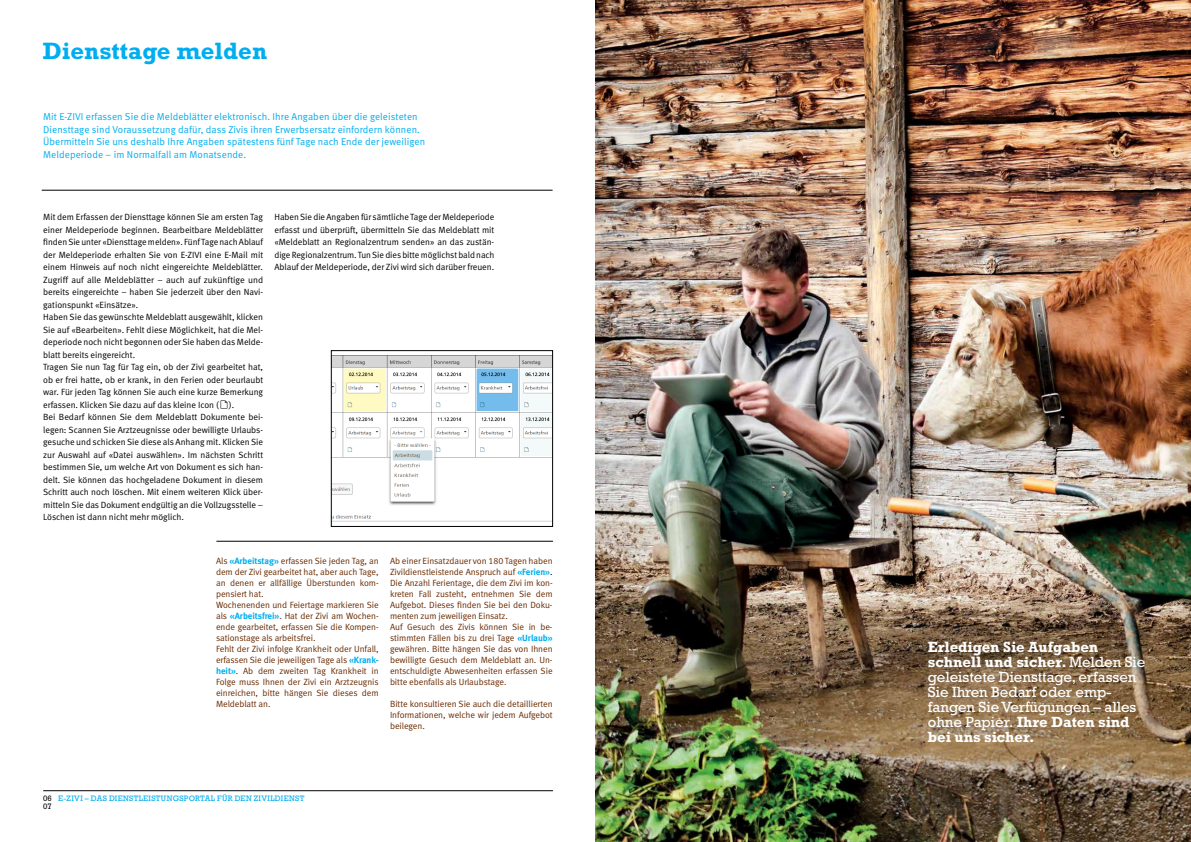
<style>
.page{position:relative;width:1191px;height:842px;background:#fff}
.page>*{position:absolute;margin:0;border:0;box-sizing:border-box;transform-origin:0 0}
.t1{font:700 24px "Rockwell Std";letter-spacing:.005em;color:#00aeef}
.t2{font:15px/15px "Rockwell Std";letter-spacing:-.005em;color:#fff}
.t3{font:10px/12.5px "Meta Normal LF";letter-spacing:.01em;color:#00aeef}
.t4{font:9px/12.5px "Meta Normal LF";color:#000}
.t5{font:9px/11px "Meta Normal LF";letter-spacing:-.005em;color:#692a00}
.t6{font:8px "Rockwell Std";letter-spacing:.04em;color:#00aeef}
.t7{font:8px/8px "Rockwell Std";color:#000}
.s1{font-family:"Meta Bold LF";color:#00aeef}
.s2{color:#000}
.s3{font-weight:700}
</style>
<div class="page">
<img style="left:595px;top:0;width:596px;height:842px">
<hr style="left:42px;top:190px;width:510px;height:1px;background:#000">
<hr style="left:43px;top:790px;width:510px;height:1px;background:#000">
<hr style="left:216px;top:541px;width:337px;height:1px;background:#000">
<img style="left:333px;top:355px;width:218px;height:167px">
<div style="left:331px;top:350px;width:222px;height:177px;border:1px solid #000"></div>
<h1 class="t1" style="left:43px;top:37px;width:226px">Diensttage melden</h1>
<p class="t3" style="left:43px;top:111px;width:383px">Mit E-ZIVI erfassen Sie die Meldeblätter elektronisch. Ihre Angaben über die geleisteten Diensttage sind Voraussetzung dafür, dass Zivis ihren Erwerbsersatz einfordern können.<br>Übermitteln Sie uns deshalb Ihre Angaben spätestens fünf Tage nach Ende der jeweiligen Meldeperiode – im Normalfall am Monatsende.</p>
<p class="t4" style="left:43px;top:211px;width:221px">Mit dem Erfassen der Diensttage können Sie am ersten Tag einer Meldeperiode beginnen. Bearbeitbare Meldeblätter finden Sie unter «Diensttage melden». Fünf Tage nach Ablauf der Meldeperiode erhalten Sie von E-ZIVI eine E-Mail mit einem Hinweis auf noch nicht eingereichte Meldeblätter.<br>Zugriff auf alle Meldeblätter – auch auf zukünftige und bereits eingereichte – haben Sie jederzeit über den Navi&shy;gationspunkt «Einsätze».<br>Haben Sie das gewünschte Meldeblatt ausgewählt, klicken Sie auf «Bearbeiten». Fehlt diese Möglichkeit, hat die Mel&shy;deperiode noch nicht begonnen oder Sie haben das Melde&shy;blatt bereits eingereicht.<br>Tragen Sie nun Tag für Tag ein, ob der Zivi gearbeitet hat, ob er frei hatte, ob er krank, in den Ferien oder beurlaubt war. Für jeden Tag können Sie auch eine kurze Bemerkung erfassen. Klicken Sie dazu auf das kleine Icon ( ).<br>Bei Bedarf können Sie dem Meldeblatt Dokumente bei&shy;legen: Scannen Sie Arztzeugnisse oder bewilligte Urlaubs&shy;gesuche und schicken Sie diese als Anhang mit. Klicken Sie zur Auswahl auf «Datei auswählen». Im nächsten Schritt bestimmen Sie, um welche Art von Dokument es sich han&shy;delt. Sie können das hochgeladene Dokument in diesem Schritt auch noch löschen. Mit einem weiteren Klick über&shy;mitteln Sie das Dokument endgültig an die Vollzugsstelle – Löschen ist dann nicht mehr möglich.</p>
<p class="t4" style="left:274px;top:211px;width:221px;text-align:justify">Haben Sie die Angaben für sämtliche Tage der Meldeperiode erfasst und überprüft, übermitteln Sie das Meldeblatt mit «Meldeblatt an Regionalzentrum senden» an das zustän&shy;dige Regionalzentrum. Tun Sie dies bitte möglichst bald nach Ablauf der Meldeperiode, der Zivi wird sich darüber freuen.</p>
<p class="t5" style="left:216px;top:555px;width:164px">Als <span class="s1">«Arbeitstag»</span> erfassen Sie jeden Tag, an dem der Zivi gearbeitet hat, aber auch Tage, an denen er allfällige Überstunden kom&shy;pensiert hat.<br>Wochenenden und Feiertage markieren Sie als <span class="s1">«Arbeitsfrei»</span>. Hat der Zivi am Wochen&shy;ende gearbeitet, erfassen Sie die Kompen&shy;sationstage als arbeitsfrei.<br>Fehlt der Zivi infolge Krankheit oder Unfall, erfassen Sie die jeweiligen Tage als <span class="s1">«Krank&shy;heit»</span>. Ab dem zweiten Tag Krankheit in Folge muss Ihnen der Zivi ein Arztzeugnis einreichen, bitte hängen Sie dieses dem Meldeblatt an.</p>
<p class="t5" style="left:390px;top:555px;width:164px">Ab einer Einsatzdauer von 180 Tagen haben Zivildienstleistende Anspruch auf <span class="s1">«Ferien»</span><span class="s2">.<br></span>Die Anzahl Ferientage, die dem Zivi im kon&shy;kreten Fall zusteht, entnehmen Sie dem Aufgebot. Dieses finden Sie bei den Doku&shy;menten zum jeweiligen Einsatz.<br>Auf Gesuch des Zivis können Sie in be&shy;stimmten Fällen bis zu drei Tage <span class="s1">«Urlaub» </span>gewähren. Bitte hängen Sie das von Ihnen bewilligte Gesuch dem Meldeblatt an. Un&shy;entschuldigte Abwesenheiten erfassen Sie bitte ebenfalls als Urlaubstage.</p>
<p class="t5" style="left:390px;top:698px;width:164px;text-align:justify">Bitte konsultieren Sie auch die detaillierten Informationen, welche wir jedem Aufgebot beilegen.</p>
<p class="t7" style="left:43px;top:794px;width:10px">06<br>07</p>
<p class="t6" style="left:58px;top:794px;width:248px">E-ZIVI – DAS DIENSTLEISTUNGSPORTAL FÜR DEN ZIVILDIENST</p>
<h2 class="t2" style="left:928px;top:639px;width:219px"><span class="s3">Erledigen Sie Aufgaben schnell und sicher.</span> Melden Sie geleistete Diensttage, erfassen<br>Sie Ihren Bedarf oder emp&shy;fangen Sie Verfügungen – alles ohne Papier. <span class="s3">Ihre Daten sind bei uns sicher.</span></h2>
</div>
